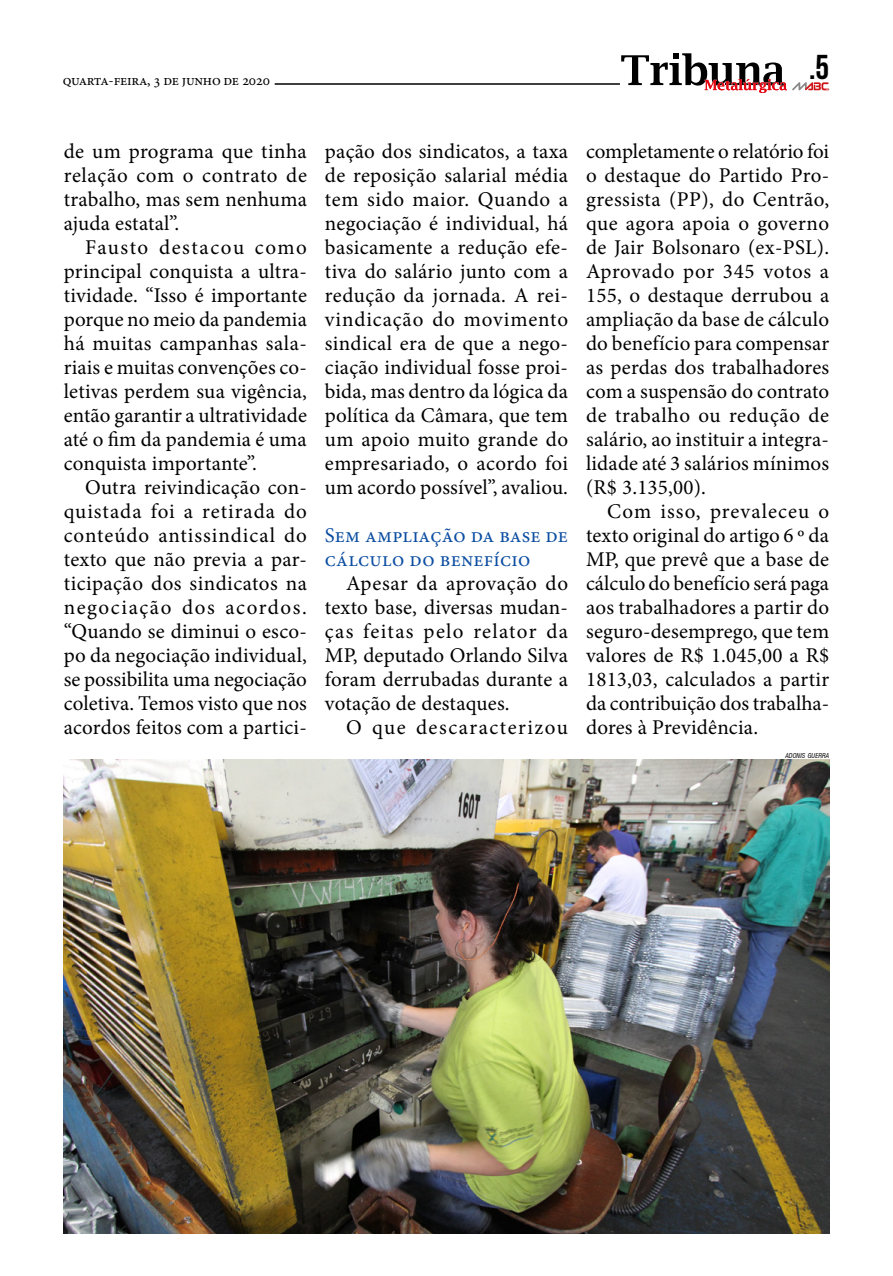
<style>
.page{position:relative;width:893px;height:1276px;background:#fff}
.page>*{position:absolute;margin:0;border:0;box-sizing:border-box;transform-origin:0 0}
.t1{font:34.5px "Bebas Neue";color:#000}
.t2{font:21px/24px "Minion Pro";letter-spacing:.01em;color:#000;text-align:justify}
.t3{font:21px/24px "Minion Pro";letter-spacing:.01em;color:#0c4ea2}
.t4{font:15px "Minion Pro";letter-spacing:-.02em;color:#000}
.t5{font:italic condensed 6.6px "Swiss 721 BT";color:#000}
</style>
<div class="page">
<svg style="left:621px;top:53px;width:208px;height:40px"></svg>
<hr style="left:275px;top:83px;width:345px;height:2px;background:#000">
<img style="left:64px;top:759px;width:765px;height:474px">
<p class="t4" style="left:63px;top:70px;width:209px">quarta-feira, 3 de junho de 2020</p>
<h1 class="t1" style="left:809px;top:48px;width:22px">.5</h1>
<p class="t2" style="left:64px;top:139px;width:245px">de um programa que tinha relação com o contrato de trabalho, mas sem nenhuma ajuda estatal”.</p>
<p class="t2" style="left:64px;top:235px;width:245px;text-indent:21px">Fausto destacou como principal conquista a ultra&shy;tividade. “Isso é importante porque no meio da pandemia há muitas campanhas sala&shy;riais e muitas convenções co&shy;letivas perdem sua vigência, então garantir a ultratividade até o fim da pandemia é uma conquista importante”.</p>
<p class="t2" style="left:64px;top:475px;width:245px;text-indent:21px">Outra reivindicação con&shy;quistada foi a retirada do conteúdo antissindical do texto que não previa a par&shy;ticipação dos sindicatos na negociação dos acordos. “Quando se diminui o esco&shy;po da negociação individual, se possibilita uma negociação coletiva. Temos visto que nos acordos feitos com a partici-</p>
<p class="t2" style="left:325px;top:139px;width:245px">pação dos sindicatos, a taxa de reposição salarial média tem sido maior. Quando a negociação é individual, há basicamente a redução efe&shy;tiva do salário junto com a redução da jornada. A rei&shy;vindicação do movimento sindical era de que a nego&shy;ciação individual fosse proi&shy;bida, mas dentro da lógica da política da Câmara, que tem um apoio muito grande do empresariado, o acordo foi um acordo possível”, avaliou.</p>
<p class="t3" style="left:325px;top:523px;width:245px">Sem ampliação da base de cálculo do benefício</p>
<p class="t2" style="left:325px;top:571px;width:245px;text-indent:21px">Apesar da aprovação do texto base, diversas mudan&shy;ças feitas pelo relator da MP, deputado Orlando Silva foram derrubadas durante a votação de destaques.</p>
<p class="t2" style="left:346px;top:715px;width:223px">O que descaracterizou</p>
<p class="t2" style="left:586px;top:139px;width:245px">completamente o relatório foi o destaque do Partido Pro&shy;gressista (PP), do Centrão, que agora apoia o governo de Jair Bolsonaro (ex-PSL).<br>Aprovado por 345 votos a 155, o destaque derrubou a ampliação da base de cálculo do benefício para compensar as perdas dos trabalhadores com a suspensão do contrato de trabalho ou redução de salário, ao instituir a integra&shy;lidade até 3 salários mínimos (R$ 3.135,00).</p>
<p class="t2" style="left:586px;top:499px;width:245px;text-indent:21px">Com isso, prevaleceu o texto original do artigo 6 º da MP, que prevê que a base de cálculo do benefício será paga aos trabalhadores a partir do seguro-desemprego, que tem valores de R$ 1.045,00 a R$ 1813,03, calculados a partir da contribuição dos trabalha&shy;dores à Previdência.</p>
<p class="t5" style="left:785px;top:752px;width:45px">ADONIS GUERRA</p>
</div>
